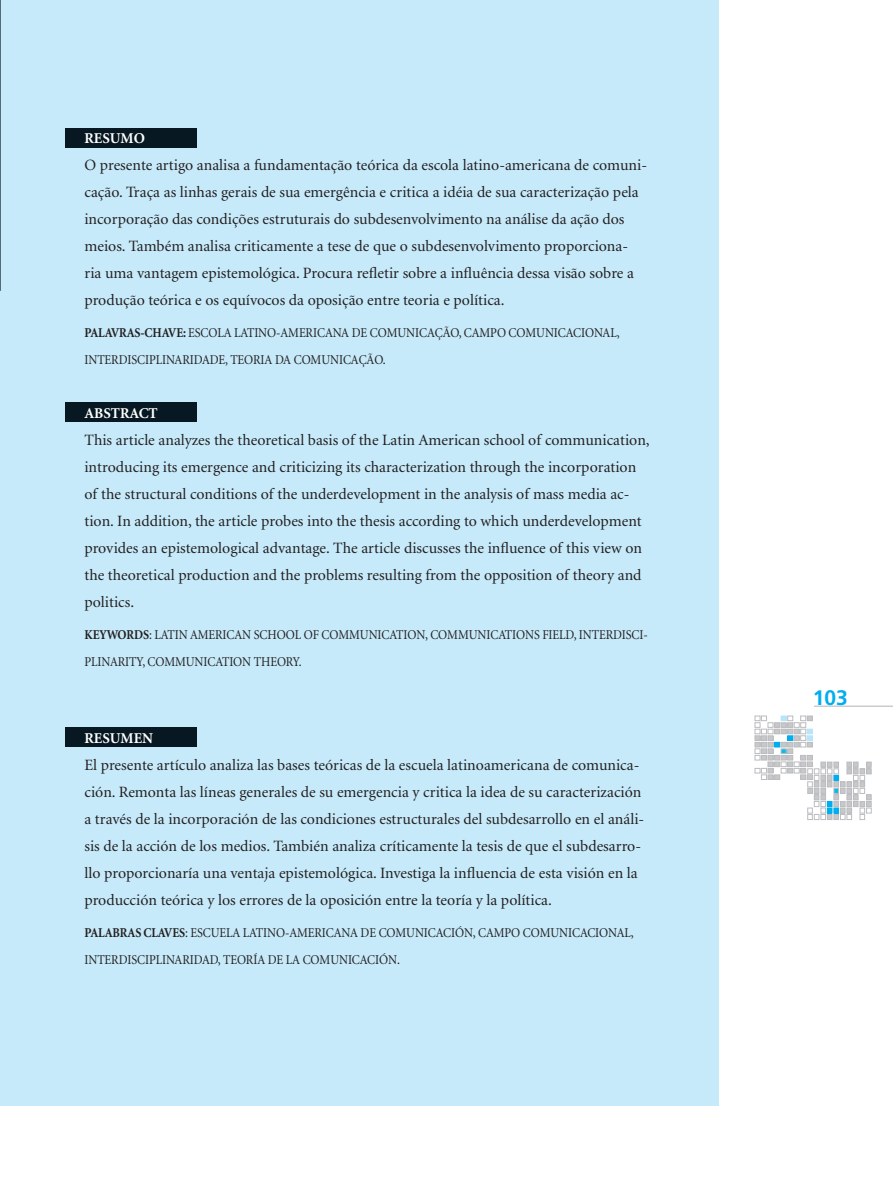
<style>
.page{position:relative;width:893px;height:1191px;background:#fff}
.page>*{position:absolute;margin:0;border:0;box-sizing:border-box;transform-origin:0 0}
.t1{font:700 21px "Frutiger";color:#00aeef}
.t2{font:15.75px/27px "Minion";color:#231f20}
.t3{font:700 15px "Minion";color:#fff}
.t4{font:13.5px/27px "Minion";letter-spacing:-.01em;color:#231f20;scale:.9 1}
.s1{font-weight:700}
</style>
<div class="page">
<div style="left:0;top:0;width:719px;height:1106px;background:#c6eafa"></div>
<svg style="left:0;top:0;width:1px;height:291px"></svg>
<hr style="left:814px;top:706px;width:79px;height:1px;background:#b2b3b7">
<svg style="left:755px;top:716px;width:116px;height:103px"></svg>
<div style="left:65px;top:128px;width:131px;height:20px;background:#071822"></div>
<div style="left:65px;top:403px;width:131px;height:19px;background:#071822"></div>
<div style="left:65px;top:727px;width:131px;height:20px;background:#071822"></div>
<p class="t3" style="left:84px;top:130px;width:62px">RESUMO</p>
<p class="t2" style="left:84px;top:152px;width:564px">O presente artigo analisa a fundamentação teórica da escola latino-americana de comuni&shy;cação. Traça as linhas gerais de sua emergência e critica a idéia de sua caracterização pela incorporação das condições estruturais do subdesenvolvimento na análise da ação dos meios. Também analisa criticamente a tese de que o subdesenvolvimento proporciona&shy;ria uma vantagem epistemológica. Procura refletir sobre a influência dessa visão sobre a produção teórica e os equívocos da oposição entre teoria e política.</p>
<p class="t4" style="left:84px;top:320px;width:596px"><span class="s1">PALAVRAS-CHAVE:</span> Esco la Latino -americana de comunicação, campo comunicacional, interdisciplinaridade, teoria da comunicação.</p>
<p class="t3" style="left:84px;top:406px;width:75px">ABSTRACT</p>
<p class="t2" style="left:84px;top:427px;width:567px">This article analyzes the theoretical basis of the Latin American school of communication, introducing its emergence and criticizing its characterization through the incorporation of the structural conditions of the underdevelopment in the analysis of mass media ac&shy;tion. In addition, the article probes into the thesis according to which underdevelopment provides an epistemological advantage. The article discusses the influence of this view on the theoretical production and the problems resulting from the opposition of theory and politics.</p>
<p class="t4" style="left:84px;top:622px;width:628px"><span class="s1">KEYWORDS</span>: Latin American school of communication, communications field, interdisci&shy;plinarity, communication theory.</p>
<p class="t3" style="left:84px;top:730px;width:70px">RESUMEN</p>
<p class="t2" style="left:84px;top:751px;width:561px">El presente artículo analiza las bases teóricas de la escuela latinoamericana de comunica&shy;ción. Remonta las líneas generales de su emergencia y critica la idea de su caracterización a través de la incorporación de las condiciones estructurales del subdesarrollo en el análi&shy;sis de la acción de los medios. También analiza críticamente la tesis de que el subdesarro&shy;llo proporcionaría una ventaja epistemológica. Investiga la influencia de esta visión en la producción teórica y los errores de la oposición entre la teoría y la política.</p>
<p class="t4" style="left:84px;top:919px;width:612px"><span class="s1">PALABRAS CLAVES</span>: Escuela Latino -americana de comunicación, campo comunicacional, interdisciplinaridad, teoría de la comunicación.</p>
<h1 class="t1" style="left:813px;top:686px;width:37px">103</h1>
</div>
